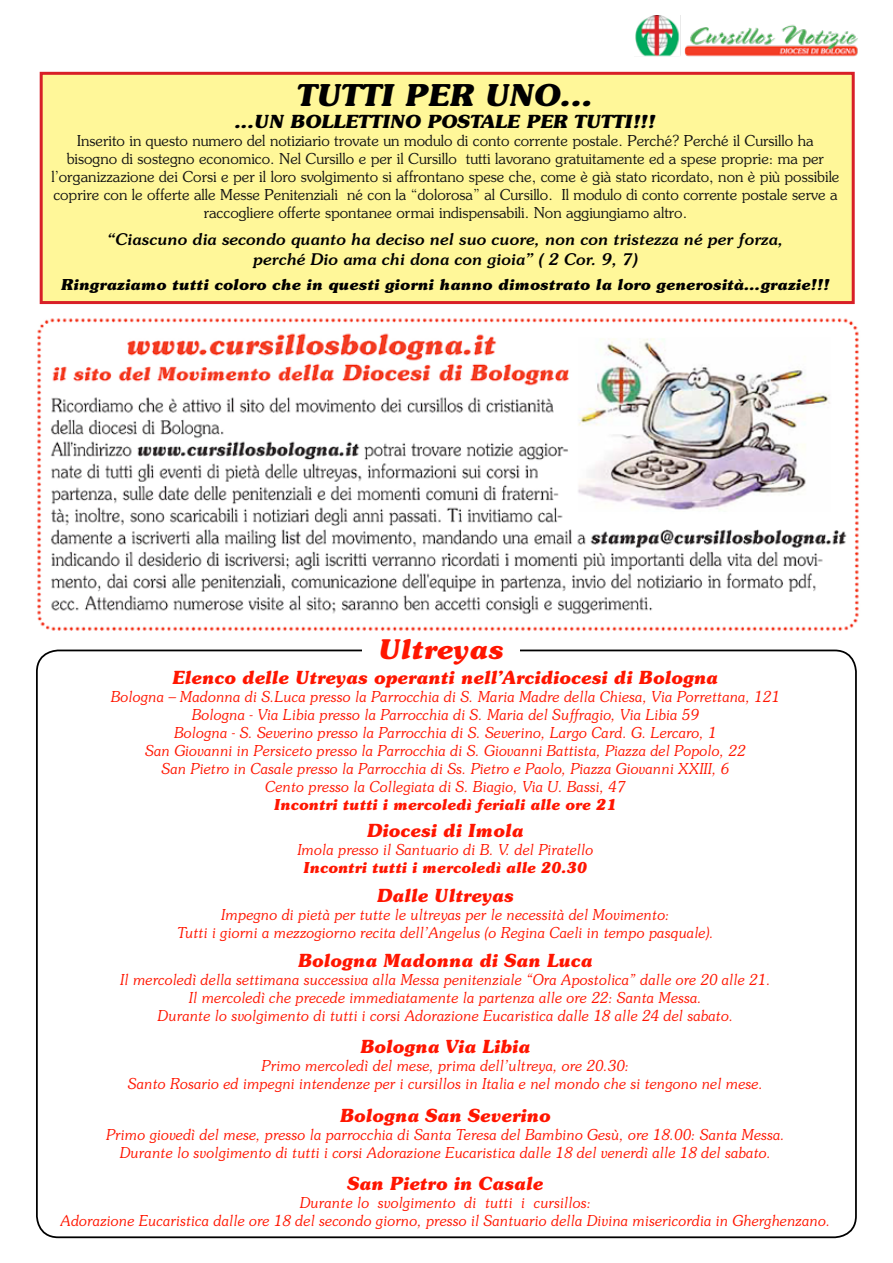
<style>
.page{position:relative;width:893px;height:1263px;background:#fff}
.page>*{position:absolute;margin:0;border:0;box-sizing:border-box;transform-origin:0 0}
.t1{font:italic 700 30px "Souvenir";color:#000}
.t2{font:italic 700 27px "Souvenir";color:#ff1600}
.t3{font:italic 700 18px "Souvenir";color:#ff1600;scale:.95 1}
.t4{font:italic 700 18px "Souvenir";color:#000}
.t5{font:italic 500 16.05px/20.7px "Souvenir";color:#000;text-align:center}
.t6{font:italic 300 15px/18px "Souvenir";color:#ff1600;text-align:center;scale:.95 1}
.t7{font:300 15px/18px "Souvenir";color:#121212;text-align:center}
.t8{font:italic 700 15px "Souvenir";color:#000}
.t9{font:italic 700 15px "Souvenir";color:#ff1600;scale:.95 1}
</style>
<div class="page">
<img style="left:635px;top:16px;width:223px;height:41px">
<img style="left:37px;top:318px;width:822px;height:313px">
<div style="left:40px;top:72px;width:815px;height:232px;background:#fff799;border:3px solid #d81f27"></div>
<h1 class="t1" style="left:297px;top:77px;width:298px">TUTTI PER UNO...</h1>
<p class="t4" style="left:235px;top:110px;width:422px">...UN BOLLETTINO POSTALE PER TUTTI!!!</p>
<p class="t7" style="left:51px;top:131px;width:790px">Inserito in questo numero del notiziario trovate un modulo di conto corrente postale. Perché? Perché il Cursillo ha bisogno di sostegno economico. Nel Cursillo e per il Cursillo tutti lavorano gratuitamente ed a spese proprie: ma per l’organizzazione dei Corsi e per il loro svolgimento si affrontano spese che, come è già stato ricordato, non è più possibile coprire con le offerte alle Messe Penitenziali né con la “dolorosa” al Cursillo. Il modulo di conto corrente postale serve a raccogliere offerte spontanee ormai indispensabili. Non aggiungiamo altro.</p>
<p class="t5" style="left:107px;top:228px;width:677px">“Ciascuno dia secondo quanto ha deciso nel suo cuore, non con tristezza né per forza, perché Dio ama chi dona con gioia” ( 2 Cor. 9, 7)</p>
<p class="t8" style="left:61px;top:276px;width:770px">Ringraziamo tutti coloro che in questi giorni hanno dimostrato la loro generosità...grazie!!!</p>
<h2 class="t2" style="left:379px;top:633px;width:127px">Ultreyas</h2>
<p class="t3" style="left:173px;top:667px;width:576px">Elenco delle Utreyas operanti nell’Arcidiocesi di Bologna</p>
<p class="t6" style="left:111px;top:687px;width:706px">Bologna – Madonna di S.Luca presso la Parrocchia di S. Maria Madre della Chiesa, Via Porrettana, 121<br>Bologna - Via Libia presso la Parrocchia di S. Maria del Suffragio, Via Libia 59<br>Bologna - S. Severino presso la Parrocchia di S. Severino, Largo Card. G. Lercaro, 1<br>San Giovanni in Persiceto presso la Parrocchia di S. Giovanni Battista, Piazza del Popolo, 22<br>San Pietro in Casale presso la Parrocchia di Ss. Pietro e Paolo, Piazza Giovanni XXIII, 6<br>Cento presso la Collegiata di S. Biagio, Via U. Bassi, 47</p>
<p class="t9" style="left:274px;top:796px;width:362px">Incontri tutti i mercoledì feriali alle ore 21</p>
<p class="t3" style="left:367px;top:820px;width:167px">Diocesi di Imola</p>
<p class="t6" style="left:297px;top:840px;width:313px">Imola presso il Santuario di B. V. del Piratello</p>
<p class="t9" style="left:303px;top:859px;width:300px">Incontri tutti i mercoledì alle 20.30</p>
<p class="t3" style="left:377px;top:884px;width:145px">Dalle Ultreyas</p>
<p class="t6" style="left:177px;top:905px;width:566px">Impegno di pietà per tutte le ultreyas per le necessità del Movimento:<br>Tutti i giorni a mezzogiorno recita dell’Angelus (o Regina Caeli in tempo pasquale).</p>
<p class="t3" style="left:298px;top:949px;width:312px">Bologna Madonna di San Luca</p>
<p class="t6" style="left:120px;top:970px;width:686px">Il mercoledì della settimana successiva alla Messa penitenziale “Ora Apostolica” dalle ore 20 alle 21.<br>Il mercoledì che precede immediatamente la partenza alle ore 22: Santa Messa.<br>Durante lo svolgimento di tutti i corsi Adorazione Eucaristica dalle 18 alle 24 del sabato.</p>
<p class="t3" style="left:360px;top:1036px;width:180px">Bologna Via Libia</p>
<p class="t6" style="left:128px;top:1056px;width:670px">Primo mercoledì del mese, prima dell’ultreya, ore 20.30:<br>Santo Rosario ed impegni intendenze per i cursillos in Italia e nel mondo che si tengono nel mese.</p>
<p class="t3" style="left:340px;top:1104px;width:223px">Bologna San Severino</p>
<p class="t6" style="left:106px;top:1125px;width:716px">Primo giovedì del mese, presso la parrocchia di Santa Teresa del Bambino Gesù, ore 18.00: Santa Messa.<br>Durante lo svolgimento di tutti i corsi Adorazione Eucaristica dalle 18 del venerdì alle 18 del sabato.</p>
<p class="t3" style="left:347px;top:1172px;width:208px">San Pietro in Casale</p>
<p class="t6" style="left:60px;top:1193px;width:812px">Durante lo svolgimento di tutti i cursillos:<br>Adorazione Eucaristica dalle ore 18 del secondo giorno, presso il Santuario della Divina misericordia in Gherghenzano.</p>
</div>
